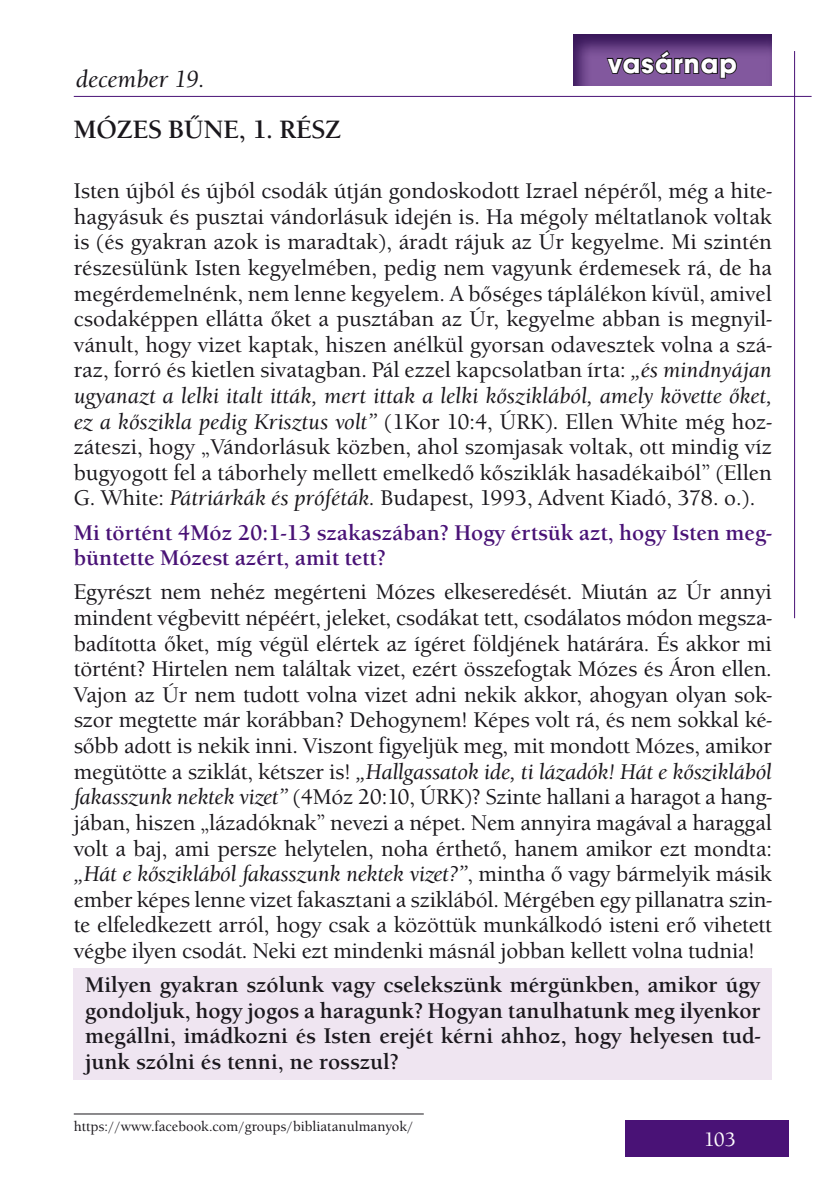
<style>
.page{position:relative;width:840px;height:1191px;background:#fff}
.page>*{position:absolute;margin:0;border:0;box-sizing:border-box;transform-origin:0 0}
.t1{font:700 28px "Avant Gar Got Itc TEE";letter-spacing:.04em;color:#fff}
.t2{font:700 26px "Berkeley Old Sty Itc TEE";color:#1a171c}
.t3{font:italic 500 24px "Berkeley Old Sty Itc TEE";color:#1a171c}
.t4{font:500 22px/25.6px "Berkeley Old Sty Itc TEE";letter-spacing:-.01em;color:#1a171c;text-align:justify}
.t5{font:700 22px/25.6px "Berkeley Old Sty Itc TEE";color:#1a171c;text-align:justify}
.t6{font:700 22px/25.6px "Berkeley Old Sty Itc TEE";color:#491276}
.t7{font:500 20px "Berkeley Old Sty Itc TEE";color:#fff}
.t8{font:500 14px "Berkeley Old Sty Itc TEE";color:#1a171c}
.s1{font-style:italic}
</style>
<div class="page">
<div style="left:624px;top:1120px;width:164px;height:37px;background:#491276"></div>
<hr style="left:74px;top:96px;width:737px;height:1px;background:#491276">
<hr style="left:793px;top:51px;width:1px;height:567px;background:#491276">
<svg style="left:573px;top:34px;width:199px;height:52px;background:#633d81"></svg>
<svg style="left:604px;top:49px;width:134px;height:31px;background:#614275"></svg>
<div style="left:74px;top:968px;width:697px;height:111px;background:#efe5f1"></div>
<hr style="left:74px;top:1113px;width:349px;height:1px;background:#1a171c">
<p class="t1" style="left:608px;top:46px;width:130px">vasárnap</p>
<p class="t3" style="left:76px;top:65px;width:131px">december 19.</p>
<p class="t2" style="left:74px;top:115px;width:222px">MÓZES BŰNE, 1. rész</p>
<p class="t4" style="left:74px;top:178px;width:699px">Isten újból és újból csodák útján gondoskodott Izrael népéről, még a hite&shy;hagyásuk és pusztai vándorlásuk idején is. Ha mégoly méltatlanok voltak is (és gyakran azok is maradtak), áradt rájuk az Úr kegyelme. Mi szintén részesülünk Isten kegyelmében, pedig nem vagyunk érdemesek rá, de ha megérdemelnénk, nem lenne kegyelem. A bőséges táplálékon kívül, amivel csodaképpen ellátta őket a pusztában az Úr, kegyelme abban is megnyil&shy;vánult, hogy vizet kaptak, hiszen anélkül gyorsan odavesztek volna a szá&shy;raz, forró és kietlen sivatagban. Pál ezzel kapcsolatban írta: <span class="s1">„és mindnyájan ugyanazt a lelki italt itták, mert ittak a lelki kősziklából, amely követte őket, ez a kőszikla pedig Krisztus volt”</span> (1Kor 10:4, ÚRK). Ellen White még hoz&shy;záteszi, hogy „Vándorlásuk közben, ahol szomjasak voltak, ott mindig víz bugyogott fel a táborhely mellett emelkedő kősziklák hasadékaiból” (Ellen G. White: <span class="s1">Pátriárkák és próféták.</span> Budapest, 1993, Advent Kiadó, 378. o.).</p>
<p class="t6" style="left:74px;top:519px;width:699px">Mi történt 4Móz 20:1-13 szakaszában? Hogy értsük azt, hogy Isten meg&shy;büntette Mózest azért, amit tett?</p>
<p class="t4" style="left:74px;top:579px;width:699px">Egyrészt nem nehéz megérteni Mózes elkeseredését. Miután az Úr annyi mindent végbevitt népéért, jeleket, csodákat tett, csodálatos módon megsza&shy;badította őket, míg végül elértek az ígéret földjének határára. És akkor mi történt? Hirtelen nem találtak vizet, ezért összefogtak Mózes és Áron ellen.<br>Vajon az Úr nem tudott volna vizet adni nekik akkor, ahogyan olyan sok&shy;szor megtette már korábban? Dehogynem! Képes volt rá, és nem sokkal ké&shy;sőbb adott is nekik inni. Viszont figyeljük meg, mit mondott Mózes, amikor megütötte a sziklát, kétszer is! <span class="s1">„Hallgassatok ide, ti lázadók! Hát e kősziklából fakasszunk nektek vizet”</span> (4Móz 20:10, ÚRK)? Szinte hallani a haragot a hang&shy;jában, hiszen „lázadóknak” nevezi a népet. Nem annyira magával a haraggal volt a baj, ami persze helytelen, noha érthető, hanem amikor ezt mondta: <span class="s1">„Hát e kősziklából fakasszunk nektek vizet?”</span>, mintha ő vagy bármelyik másik ember képes lenne vizet fakasztani a sziklából. Mérgében egy pillanatra szin&shy;te elfeledkezett arról, hogy csak a közöttük munkálkodó isteni erő vihetett végbe ilyen csodát. Neki ezt mindenki másnál jobban kellett volna tudnia!</p>
<p class="t5" style="left:85px;top:972px;width:676px">Milyen gyakran szólunk vagy cselekszünk mérgünkben, amikor úgy gondoljuk, hogy jogos a haragunk? Hogyan tanulhatunk meg ilyenkor megállni, imádkozni és Isten erejét kérni ahhoz, hogy helyesen tud&shy;junk szólni és tenni, ne rosszul?</p>
<p class="t8" style="left:74px;top:1118px;width:341px">https://www.facebook.com/groups/bibliatanulmanyok/</p>
<p class="t7" style="left:703px;top:1128px;width:33px">103</p>
</div>
